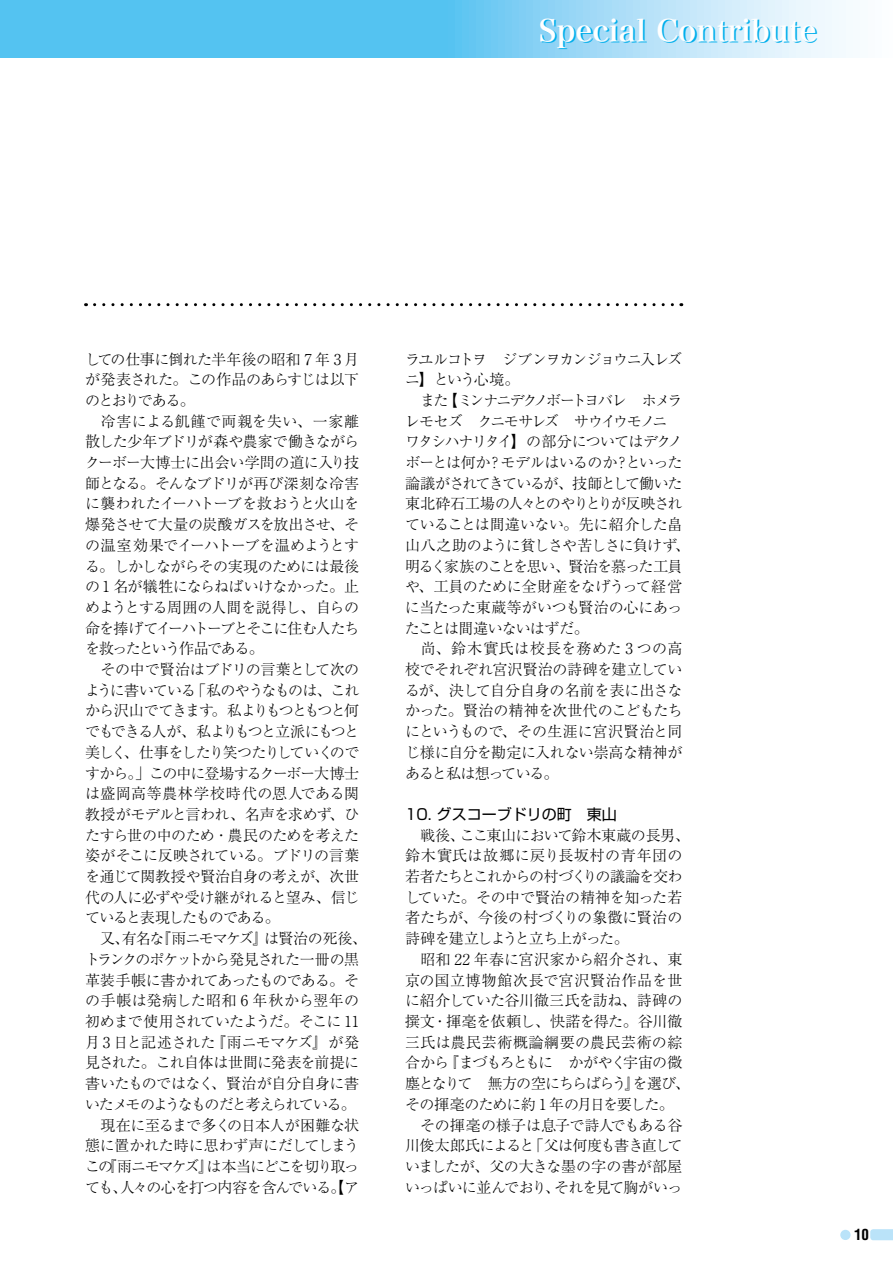
<style>
.page{position:relative;width:893px;height:1263px;background:#fff}
.page>*{position:absolute;margin:0;border:0;box-sizing:border-box;transform-origin:0 0}
.t1{font:30px "Hira Min Std W6";color:#00afec}
.t2{font:300 15px/20.7px "Ryumin Pr 6";letter-spacing:-.045em;color:#000}
.t3{font:300 15px/20.7px "Ryumin Pr 6";letter-spacing:-.025em;color:#000}
.t4{font:15px "Shin Go Pr 6";color:#000}
.t5{font:700 condensed 15px "Helvetica";color:#000}
</style>
<div class="page">
<svg style="left:0;top:0;width:846px;height:57px;background:#7fd0f4"></svg>
<div style="left:840px;top:1230px;width:10px;height:10px;background:#bae3f9;border-radius:50%"></div>
<svg style="left:95px;top:303px;width:587px;height:3px"></svg>
<svg style="left:870px;top:1229px;width:23px;height:11px"></svg>
<h1 class="t1" style="left:541px;top:10px;width:279px">Special Contribute</h1>
<p class="t2" style="left:85px;top:348px;width:283px">しての仕事に倒れた半年後の昭和 7 年 3 月が発表された。この作品のあらすじは以下のとおりである。<br>　冷害による飢饉で両親を失い、一家離散した少年ブドリが森や農家で働きながらクーボー大博士に出会い学問の道に入り技師となる。そんなブドリが再び深刻な冷害に襲われたイーハトーブを救おうと火山を爆発させて大量の炭酸ガスを放出させ、その温室効果でイーハトーブを温めようとする。しかしながらその実現のためには最後の 1 名が犠牲にならねばいけなかった。止めようとする周囲の人間を説得し、自らの命を捧げてイーハトーブとそこに住む人たちを救ったという作品である。<br>　その中で賢治はブドリの言葉として次のように書いている「私のやうなものは、これから沢山でてきます。私よりもつともつと何でもできる人が、私よりもつと立派にもつと美しく、仕事をしたり笑つたりしていくのですから。」この中に登場するクーボー大博士は盛岡高等農林学校時代の恩人である関教授がモデルと言われ、名声を求めず、ひたすら世の中のため・農民のためを考えた姿がそこに反映されている。ブドリの言葉を通じて関教授や賢治自身の考えが、次世代の人に必ずや受け継がれると望み、信じていると表現したものである。<br>　又、有名な『雨ニモマケズ』は賢治の死後、トランクのポケットから発見された一冊の黒革装手帳に書かれてあったものである。その手帳は発病した昭和 6 年秋から翌年の初めまで使用されていたようだ。そこに 11月 3 日と記述された『雨ニモマケズ』が発見された。これ自体は世間に発表を前提に書いたものではなく、賢治が自分自身に書いたメモのようなものだと考えられている。　現在に至るまで多くの日本人が困難な状態に置かれた時に思わず声にだしてしまうこの『雨ニモマケズ』は本当にどこを切り取っても、人々の心を打つ内容を含んでいる。【ア</p>
<p class="t2" style="left:405px;top:348px;width:286px">ラユルコトヲ　ジブンヲカンジョウニ入レズニ】という心境。<br>　また【ミンナニデクノボートヨバレ　ホメラレモセズ　クニモサレズ　サウイウモノニ　ワタシハナリタイ】の部分についてはデクノボーとは何か？モデルはいるのか？といった論議がされてきているが、技師として働いた東北砕石工場の人々とのやりとりが反映されていることは間違いない。先に紹介した畠山八之助のように貧しさや苦しさに負けず、明るく家族のことを思い、賢治を慕った工員や、工員のために全財産をなげうって経営に当たった東蔵等がいつも賢治の心にあったことは間違いないはずだ。<br>　尚、鈴木實氏は校長を務めた 3 つの高校でそれぞれ宮沢賢治の詩碑を建立しているが、決して自分自身の名前を表に出さなかった。賢治の精神を次世代のこどもたちにというもので、その生涯に宮沢賢治と同じ様に自分を勘定に入れない崇高な精神があると私は想っている。</p>
<p class="t4" style="left:405px;top:802px;width:213px">10. グスコーブドリの町　東山</p>
<p class="t3" style="left:405px;top:824px;width:286px">　戦後、ここ東山において鈴木東蔵の長男、鈴木實氏は故郷に戻り長坂村の青年団の若者たちとこれからの村づくりの議論を交わしていた。その中で賢治の精神を知った若者たちが、今後の村づくりの象徴に賢治の詩碑を建立しようと立ち上がった。<br>　昭和 22 年春に宮沢家から紹介され、東京の国立博物館次長で宮沢賢治作品を世に紹介していた谷川徹三氏を訪ね、詩碑の撰文・揮毫を依頼し、快諾を得た。谷川徹三氏は農民芸術概論綱要の農民芸術の綜合から『まづもろともに　かがやく宇宙の微塵となりて　無方の空にちらばらう』を選び、その揮毫のために約 1 年の月日を要した。　その揮毫の様子は息子で詩人でもある谷川俊太郎氏によると「父は何度も書き直していましたが、父の大きな墨の字の書が部屋いっぱいに並んでおり、それを見て胸がいっ</p>
<p class="t5" style="left:854px;top:1225px;width:16px">10</p>
<p class="t5" style="left:858px;top:1225px;width:9px">0</p>
</div>
